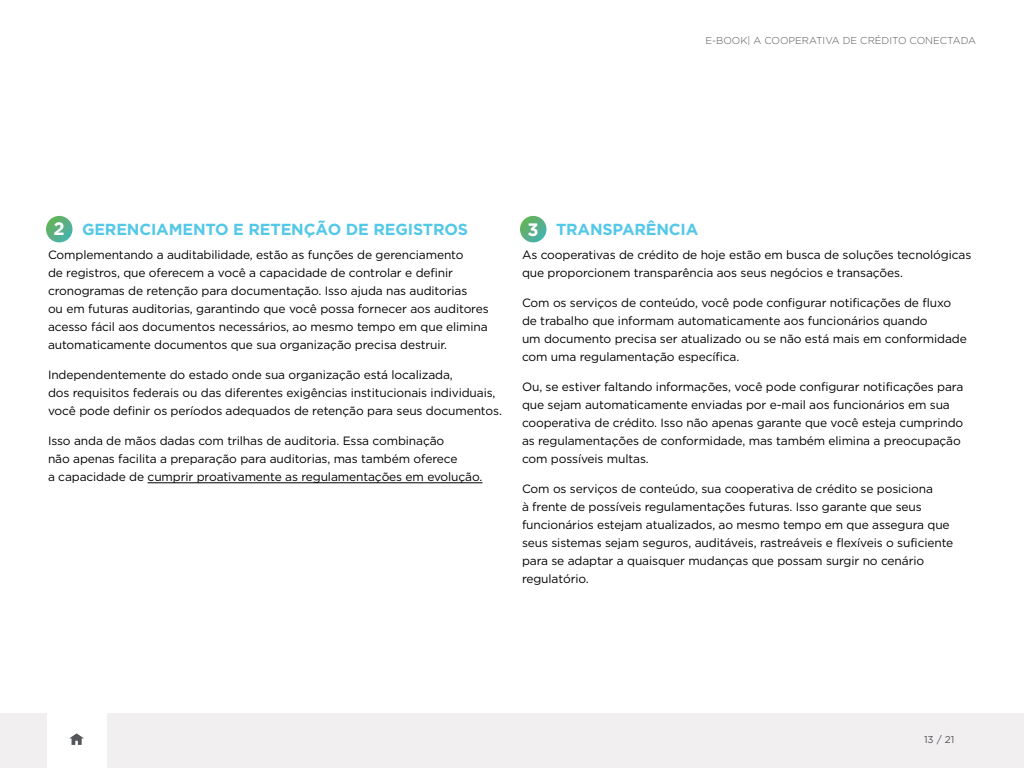
<style>
.page{position:relative;width:1024px;height:768px;background:#fff}
.page>*{position:absolute;margin:0;border:0;box-sizing:border-box;transform-origin:0 0}
.t1{font:700 18px "Gotham HTF";color:#fff}
.t2{font:700 16px "Gotham HTF";letter-spacing:-.01em;color:#54c8e8}
.t3{font:12px/18px "Gotham HTF";letter-spacing:-.01em;color:#000}
.t4{font:300 10px "Gotham HTF";color:#52555b}
.t5{font:10px "Gotham HTF";color:#52555b}
</style>
<div class="page">
<div style="left:0;top:713px;width:1024px;height:55px;background:#f1efef"></div>
<div style="left:47px;top:713px;width:59px;height:55px;background:#fff"></div>
<svg style="left:69px;top:733px;width:15px;height:12px"></svg>
<hr style="left:148px;top:483px;width:334px;height:1px;background:#000">
<svg style="left:46px;top:216px;width:26px;height:26px"></svg>
<svg style="left:520px;top:216px;width:26px;height:26px"></svg>
<p class="t4" style="left:705px;top:35px;width:272px">E-BOOK| A COOPERATIVA DE CRÉDITO CONECTADA</p>
<h2 class="t2" style="left:82px;top:220px;width:388px">GERENCIAMENTO E RETENÇÃO DE REGISTROS</h2>
<p class="t3" style="left:48px;top:246px;width:442px">Complementando a auditabilidade, estão as funções de gerenciamento<br>de registros, que oferecem a você a capacidade de controlar e definir cronogramas de retenção para documentação. Isso ajuda nas auditorias<br>ou em futuras auditorias, garantindo que você possa fornecer aos auditores acesso fácil aos documentos necessários, ao mesmo tempo em que elimina automaticamente documentos que sua organização precisa destruir.</p>
<p class="t3" style="left:48px;top:366px;width:455px">Independentemente do estado onde sua organização está localizada,<br>dos requisitos federais ou das diferentes exigências institucionais individuais, você pode definir os períodos adequados de retenção para seus documentos.</p>
<p class="t3" style="left:48px;top:432px;width:436px">Isso anda de mãos dadas com trilhas de auditoria. Essa combinação<br>não apenas facilita a preparação para auditorias, mas também oferece<br>a capacidade de cumprir proativamente as regulamentações em evolução.</p>
<h1 class="t1" style="left:54px;top:218px;width:13px">2</h1>
<h2 class="t2" style="left:556px;top:220px;width:144px">TRANSPARÊNCIA</h2>
<p class="t3" style="left:522px;top:246px;width:451px">As cooperativas de crédito de hoje estão em busca de soluções tecnológicas que proporcionem transparência aos seus negócios e transações.</p>
<p class="t3" style="left:522px;top:294px;width:446px">Com os serviços de conteúdo, você pode configurar notificações de fluxo de trabalho que informam automaticamente aos funcionários quando<br>um documento precisa ser atualizado ou se não está mais em conformidade com uma regulamentação específica.</p>
<p class="t3" style="left:522px;top:378px;width:443px">Ou, se estiver faltando informações, você pode configurar notificações para que sejam automaticamente enviadas por e-mail aos funcionários em sua cooperativa de crédito. Isso não apenas garante que você esteja cumprindo as regulamentações de conformidade, mas também elimina a preocupação com possíveis multas.</p>
<p class="t3" style="left:522px;top:480px;width:433px">Com os serviços de conteúdo, sua cooperativa de crédito se posiciona<br>à frente de possíveis regulamentações futuras. Isso garante que seus funcionários estejam atualizados, ao mesmo tempo em que assegura que seus sistemas sejam seguros, auditáveis, rastreáveis e flexíveis o suficiente para se adaptar a quaisquer mudanças que possam surgir no cenário regulatório.</p>
<h1 class="t1" style="left:528px;top:219px;width:13px">3</h1>
<p class="t5" style="left:924px;top:734px;width:32px">13 / 21</p>
</div>
